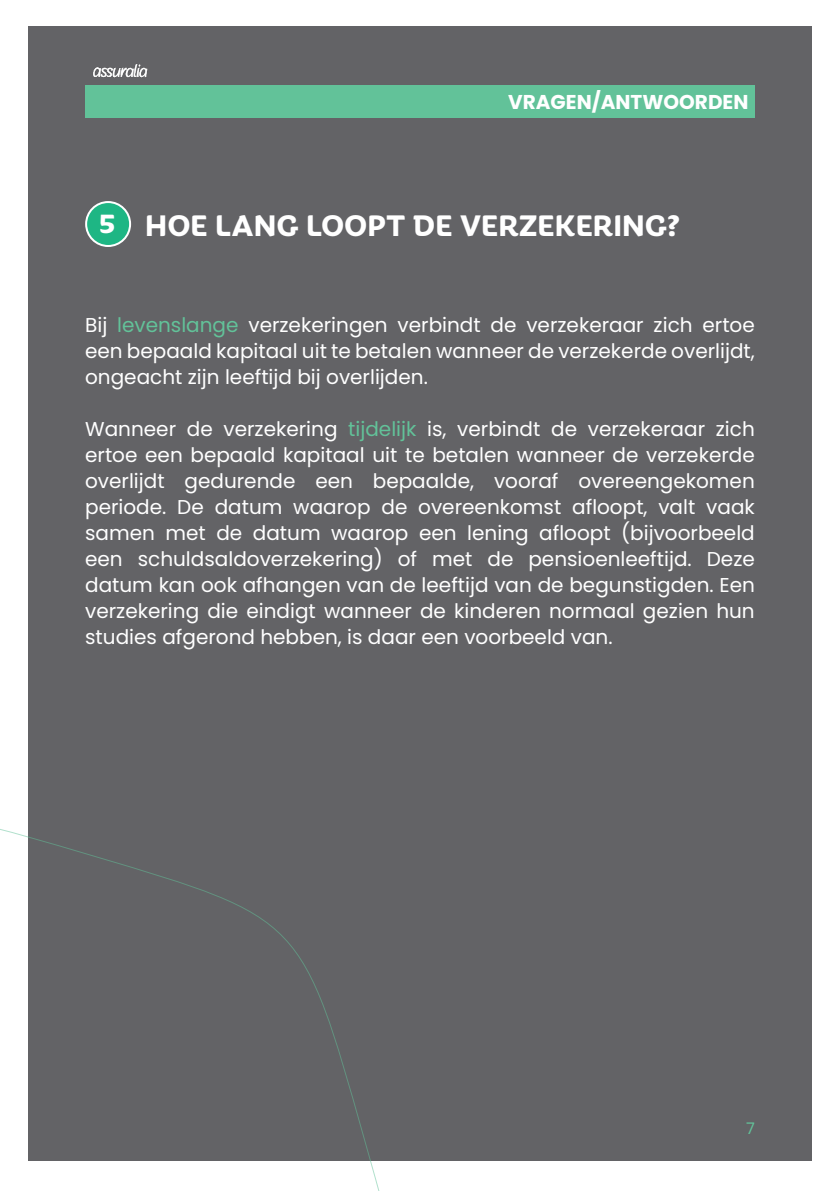
<style>
.page{position:relative;width:840px;height:1191px;background:#fff}
.page>*{position:absolute;margin:0;border:0;box-sizing:border-box;transform-origin:0 0}
._00_-_Titre{font:700 32px "Iskra";color:#fff}
._00_-_SousTitre{font:700 32px "Iskra";color:#fff}
._00_-_Texte_blanc{font:20px/26px "Poppins";color:#fff;text-align:justify}
._00_-_Section{font:700 20px "Poppins";color:#fff}
.t1{font:16px "Poppins";color:#62c299}
.s1{color:#62c299}
</style>
<div class="page">
<div style="left:28px;top:27px;width:783px;height:1134px;background:#636366"></div>
<div style="left:85px;top:85px;width:669px;height:33px;background:#62c299"></div>
<img style="left:93px;top:64px;width:55px;height:14px">
<div style="left:86px;top:202px;width:44px;height:44px;background:#1eb684;border-radius:50%"></div>
<div style="left:85px;top:201px;width:46px;height:46px;border:2px solid #fff;border-radius:50%"></div>
<svg style="left:0;top:829px;width:380px;height:362px"></svg>
<p class="_00_-_Section" style="left:508px;top:91px;width:242px">VRAGEN/ANTWOORDEN</p>
<p class="_00_-_SousTitre" style="left:98px;top:199px;width:19px">5</p>
<p class="_00_-_Titre" style="left:145px;top:202px;width:536px">HOE LANG LOOPT DE VERZEKERING?</p>
<p class="_00_-_Texte_blanc" style="left:85px;top:312px;width:670px">Bij <span class="s1">levenslange</span> verzekeringen verbindt de verzekeraar zich ertoe een bepaald kapitaal uit te betalen wanneer de verzekerde overlijdt, ongeacht zijn leeftijd bij overlijden.</p>
<p class="_00_-_Texte_blanc" style="left:85px;top:416px;width:671px">Wanneer de verzekering <span class="s1">tijdelijk</span> is, verbindt de verzekeraar zich ertoe een bepaald kapitaal uit te betalen wanneer de verzekerde overlijdt gedurende een bepaalde, vooraf overeengekomen periode. De datum waarop de overeenkomst afloopt, valt vaak samen met de datum waarop een lening afloopt (bijvoorbeeld een schuldsaldoverzekering) of met de pensioenleeftijd. Deze datum kan ook afhangen van de leeftijd van de begunstigden. Een verzekering die eindigt wanneer de kinderen normaal gezien hun studies afgerond hebben, is daar een voorbeeld van.</p>
<p class="t1" style="left:745px;top:1119px;width:10px">7</p>
</div>
